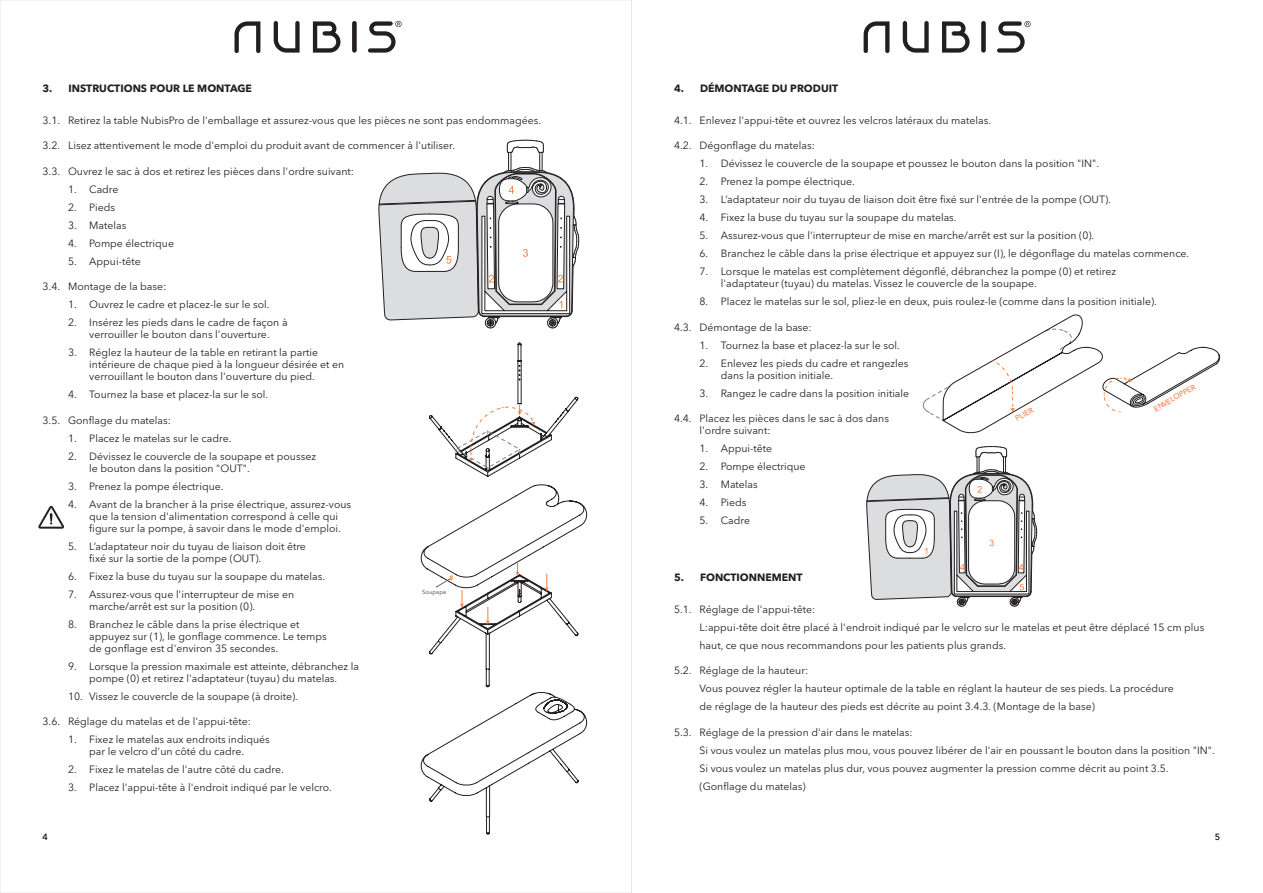
<style>
.page{position:relative;width:1263px;height:893px;background:#fff}
.page>*{position:absolute;margin:0;border:0;box-sizing:border-box;transform-origin:0 0}
.t1{font:10.5px/12px "Avenir Next LT Pro";color:#231f20}
.t2{font:700 10.5px "Avenir Next LT Pro";color:#231f20}
.t3{font:600 9px "Avenir Next LT Pro";color:#231f20}
.t4{font:500 7.5px "Avenir Next LT Pro";color:#f47f41}
.t5{font:500 5.85px "Avenir Next LT Pro";color:#67676a}
</style>
<div class="page">
<svg style="left:420px;top:343px;width:168px;height:491px"></svg>
<svg style="left:455px;top:404px;width:81px;height:68px"></svg>
<svg style="left:420px;top:484px;width:168px;height:141px"></svg>
<svg style="left:313px;top:21px;width:27px;height:32px"></svg>
<svg style="left:274px;top:21px;width:26px;height:32px"></svg>
<svg style="left:234px;top:21px;width:26px;height:32px"></svg>
<div style="left:352px;top:21px;width:5px;height:32px;background:#231f20;border-radius:2px"></div>
<svg style="left:368px;top:21px;width:34px;height:32px"></svg>
<svg style="left:942px;top:21px;width:27px;height:32px"></svg>
<svg style="left:903px;top:21px;width:26px;height:32px"></svg>
<svg style="left:863px;top:21px;width:26px;height:32px"></svg>
<div style="left:981px;top:21px;width:5px;height:32px;background:#231f20;border-radius:2px"></div>
<svg style="left:997px;top:21px;width:34px;height:32px"></svg>
<svg style="left:379px;top:140px;width:200px;height:188px"></svg>
<svg style="left:866px;top:446px;width:171px;height:161px"></svg>
<svg style="left:38px;top:505px;width:26px;height:24px"></svg>
<svg style="left:923px;top:314px;width:297px;height:119px"></svg>
<p class="t2" style="left:43px;top:82px;width:211px">3. INSTRUCTIONS POUR LE MONTAGE</p>
<p class="t1" style="left:43px;top:114px;width:500px">3.1. Retirez la table NubisPro de l'emballage et assurez-vous que les pièces ne sont pas endommagées.</p>
<p class="t1" style="left:43px;top:139px;width:414px">3.2. Lisez attentivement le mode d'emploi du produit avant de commencer à l'utiliser.</p>
<p class="t1" style="left:43px;top:165px;width:313px">3.3. Ouvrez le sac à dos et retirez les pièces dans l'ordre suivant:</p>
<p class="t1" style="left:68px;top:183px;width:52px">1. Cadre</p>
<p class="t1" style="left:68px;top:201px;width:49px">2. Pieds</p>
<p class="t1" style="left:68px;top:219px;width:60px">3. Matelas</p>
<p class="t1" style="left:68px;top:237px;width:107px">4. Pompe électrique</p>
<p class="t1" style="left:68px;top:255px;width:74px">5. Appui-tête</p>
<p class="t1" style="left:43px;top:280px;width:125px">3.4. Montage de la base:</p>
<p class="t1" style="left:68px;top:298px;width:203px">1. Ouvrez le cadre et placez-le sur le sol.</p>
<p class="t1" style="left:68px;top:316px;width:221px;text-align:center">2. Insérez les pieds dans le cadre de façon à verrouiller le bouton dans l'ouverture.</p>
<p class="t1" style="left:89px;top:346px;width:256px;text-indent:-21px">3. Réglez la hauteur de la table en retirant la partie intérieure de chaque pied à la longueur désirée et en verrouillant le bouton dans l'ouverture du pied.</p>
<p class="t1" style="left:68px;top:388px;width:202px">4. Tournez la base et placez-la sur le sol.</p>
<p class="t1" style="left:43px;top:414px;width:130px">3.5. Gonflage du matelas:</p>
<p class="t1" style="left:68px;top:432px;width:165px">1. Placez le matelas sur le cadre.</p>
<p class="t1" style="left:89px;top:450px;width:228px;text-indent:-21px">2. Dévissez le couvercle de la soupape et poussez le bouton dans la position "OUT".</p>
<p class="t1" style="left:68px;top:480px;width:157px">3. Prenez la pompe électrique.</p>
<p class="t1" style="left:89px;top:498px;width:263px;text-indent:-21px">4. Avant de la brancher à la prise électrique, assurez-vous que la tension d'alimentation correspond à celle qui figure sur la pompe, à savoir dans le mode d'emploi.</p>
<p class="t1" style="left:89px;top:540px;width:218px;text-indent:-21px">5. L’adaptateur noir du tuyau de liaison doit être fixé sur la sortie de la pompe (OUT).</p>
<p class="t1" style="left:68px;top:570px;width:259px">6. Fixez la buse du tuyau sur la soupape du matelas.</p>
<p class="t1" style="left:89px;top:588px;width:206px;text-indent:-21px">7. Assurez-vous que l'interrupteur de mise en marche/arrêt est sur la position (0).</p>
<p class="t1" style="left:89px;top:618px;width:239px;text-indent:-21px">8. Branchez le câble dans la prise électrique et appuyez sur (1), le gonflage commence. Le temps de gonflage est d'environ 35 secondes.</p>
<p class="t1" style="left:68px;top:660px;width:293px;text-align:center">9. Lorsque la pression maximale est atteinte, débranchez la pompe (0) et retirez l'adaptateur (tuyau) du matelas.</p>
<p class="t1" style="left:68px;top:690px;width:231px">10. Vissez le couvercle de la soupape (à droite).</p>
<p class="t1" style="left:43px;top:715px;width:210px">3.6. Réglage du matelas et de l'appui-tête:</p>
<p class="t1" style="left:68px;top:733px;width:203px;text-align:center">1. Fixez le matelas aux endroits indiqués par le velcro d'un côté du cadre.</p>
<p class="t1" style="left:68px;top:763px;width:217px">2. Fixez le matelas de l'autre côté du cadre.</p>
<p class="t1" style="left:68px;top:781px;width:265px">3. Placez l'appui-tête à l'endroit indiqué par le velcro.</p>
<p class="t5" style="left:422px;top:587px;width:26px">Soupape</p>
<p class="t2" style="left:674px;top:82px;width:166px">4. DÉMONTAGE DU PRODUIT</p>
<p class="t1" style="left:674px;top:114px;width:319px">4.1. Enlevez l'appui-tête et ouvrez les velcros latéraux du matelas.</p>
<p class="t1" style="left:674px;top:139px;width:142px">4.2. Dégonflage du matelas:</p>
<p class="t1" style="left:699px;top:157px;width:401px">1. Dévissez le couvercle de la soupape et poussez le bouton dans la position "IN".</p>
<p class="t1" style="left:699px;top:175px;width:157px">2. Prenez la pompe électrique.</p>
<p class="t1" style="left:699px;top:193px;width:413px">3. L’adaptateur noir du tuyau de liaison doit être fixé sur l'entrée de la pompe (OUT).</p>
<p class="t1" style="left:699px;top:211px;width:259px">4. Fixez la buse du tuyau sur la soupape du matelas.</p>
<p class="t1" style="left:699px;top:229px;width:396px">5. Assurez-vous que l'interrupteur de mise en marche/arrêt est sur la position (0).</p>
<p class="t1" style="left:699px;top:247px;width:491px">6. Branchez le câble dans la prise électrique et appuyez sur (I), le dégonflage du matelas commence.</p>
<p class="t1" style="left:721px;top:265px;width:397px;text-indent:-21px">7. Lorsque le matelas est complètement dégonflé, débranchez la pompe (0) et retirez l'adaptateur (tuyau) du matelas. Vissez le couvercle de la soupape.</p>
<p class="t1" style="left:699px;top:295px;width:459px">8. Placez le matelas sur le sol, pliez-le en deux, puis roulez-le (comme dans la position initiale).</p>
<p class="t1" style="left:674px;top:321px;width:139px">4.3. Démontage de la base:</p>
<p class="t1" style="left:699px;top:339px;width:202px">1. Tournez la base et placez-la sur le sol.</p>
<p class="t1" style="left:721px;top:357px;width:189px;text-indent:-21px">2. Enlevez les pieds du cadre et rangezles dans la position initiale.</p>
<p class="t1" style="left:699px;top:387px;width:211px">3. Rangez le cadre dans la position initiale</p>
<p class="t1" style="left:699px;top:412px;width:191px;text-indent:-26px">4.4. Placez les pièces dans le sac à dos dans l'ordre suivant:</p>
<p class="t1" style="left:699px;top:442px;width:74px">1. Appui-tête</p>
<p class="t1" style="left:699px;top:460px;width:107px">2. Pompe électrique</p>
<p class="t1" style="left:699px;top:478px;width:60px">3. Matelas</p>
<p class="t1" style="left:699px;top:496px;width:49px">4. Pieds</p>
<p class="t1" style="left:699px;top:514px;width:52px">5. Cadre</p>
<p class="t4" style="left:1151px;top:404px;width:48px;rotate:-30deg">ENVELOPPER</p>
<p class="t4" style="left:1013px;top:413px;width:21px;rotate:-30deg">PLIER</p>
<p class="t2" style="left:674px;top:571px;width:130px">5. FONCTIONNEMENT</p>
<p class="t1" style="left:699px;top:600px;width:506px;line-height:18px;text-indent:-26px">5.1. Réglage de l'appui-tête:<br>L:appui-tête doit être placé à l'endroit indiqué par le velcro sur le matelas et peut être déplacé 15 cm plus haut, ce que nous recommandons pour les patients plus grands.</p>
<p class="t1" style="left:699px;top:661px;width:476px;line-height:18px;text-indent:-26px">5.2. Réglage de la hauteur:<br>Vous pouvez régler la hauteur optimale de la table en réglant la hauteur de ses pieds. La procédure de réglage de la hauteur des pieds est décrite au point 3.4.3. (Montage de la base)</p>
<p class="t1" style="left:699px;top:723px;width:517px;line-height:18px;text-indent:-26px">5.3. Réglage de la pression d'air dans le matelas:<br>Si vous voulez un matelas plus mou, vous pouvez libérer de l'air en poussant le bouton dans la position "IN".<br>Si vous voulez un matelas plus dur, vous pouvez augmenter la pression comme décrit au point 3.5. (Gonflage du matelas)</p>
<p class="t3" style="left:43px;top:831px;width:7px">4</p>
<p class="t3" style="left:1215px;top:831px;width:7px">5</p>
</div>
